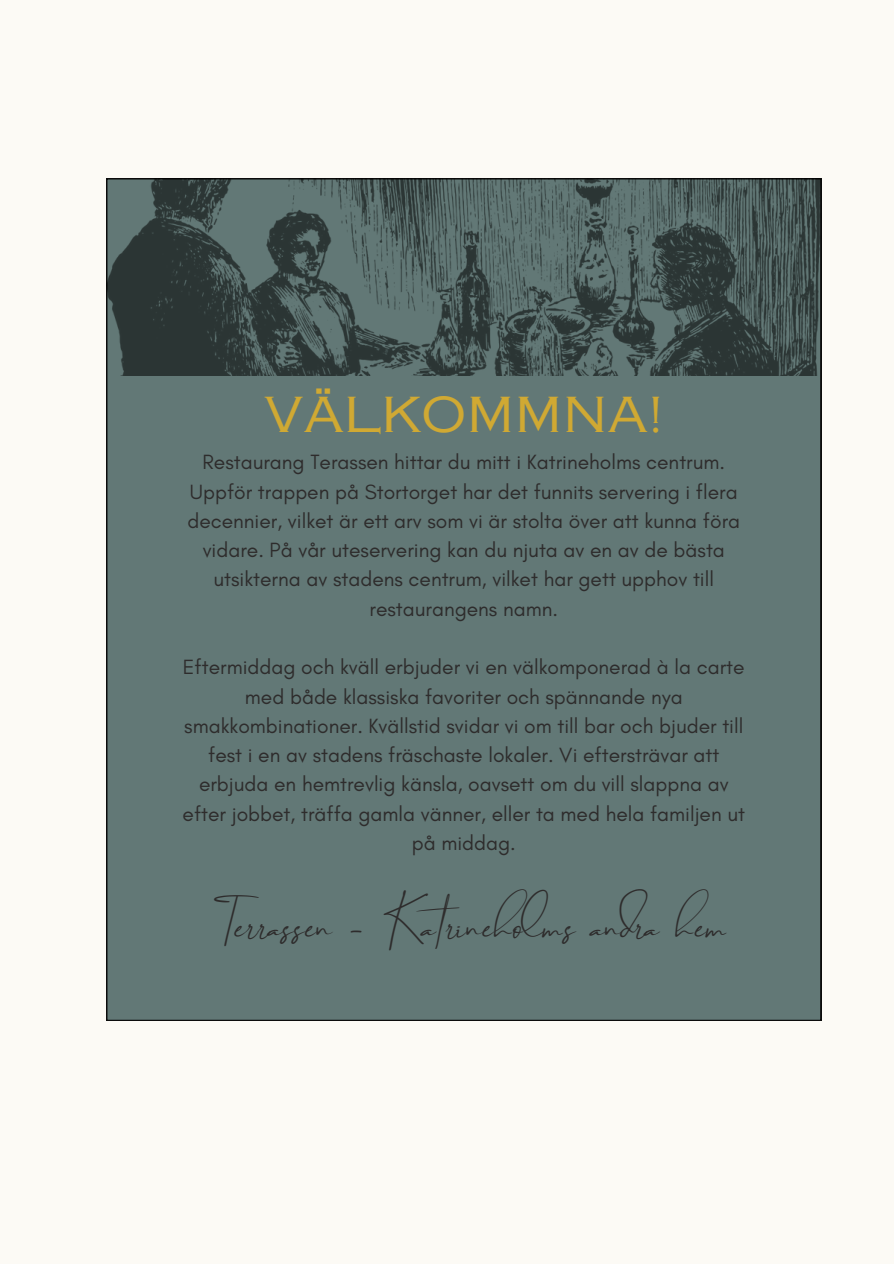
<style>
.page{position:relative;width:894px;height:1264px;background:#fff}
.page>*{position:absolute;margin:0;border:0;box-sizing:border-box;transform-origin:0 0}
.t1{font:48px "Copperplate Gothic LT Pro 32 AB";color:#d0a933}
.t2{font:42px "Brilliant Signature 1 Slant";color:#2e2c2c}
.t3{font:21px/29.2px "Glacial Indifference";color:#2e2c2c;text-align:center}
</style>
<div class="page">
<div style="left:0;top:0;width:893px;height:1263px;background:#fcfaf5"></div>
<div style="left:106px;top:375px;width:715px;height:645px;background:#627876"></div>
<img style="left:106px;top:178px;width:715px;height:197px">
<p class="t1" style="left:264px;top:397px;width:401px">VÄLKOMMNA!</p>
<h1 class="t3" style="left:187px;top:447px;width:554px">Restaurang Terassen hittar du mitt i Katrineholms centrum.<br>Uppför trappen på Stortorget har det funnits servering i flera decennier, vilket är ett arv som vi är stolta över att kunna föra vidare. På vår uteservering kan du njuta av en av de bästa utsikterna av stadens centrum, vilket har gett upphov till restaurangens namn.</h1>
<p class="t3" style="left:182px;top:652px;width:563px">Eftermiddag och kväll erbjuder vi en välkomponerad à la carte med både klassiska favoriter och spännande nya smakkombinationer. Kvällstid svidar vi om till bar och bjuder till fest i en av stadens fräschaste lokaler. Vi eftersträvar att erbjuda en hemtrevlig känsla, oavsett om du vill slappna av efter jobbet, träffa gamla vänner, eller ta med hela familjen ut på middag.</p>
<p class="t2" style="left:202px;top:905px;width:524px">Terrassen - Katrineholms andra hem</p>
</div>
